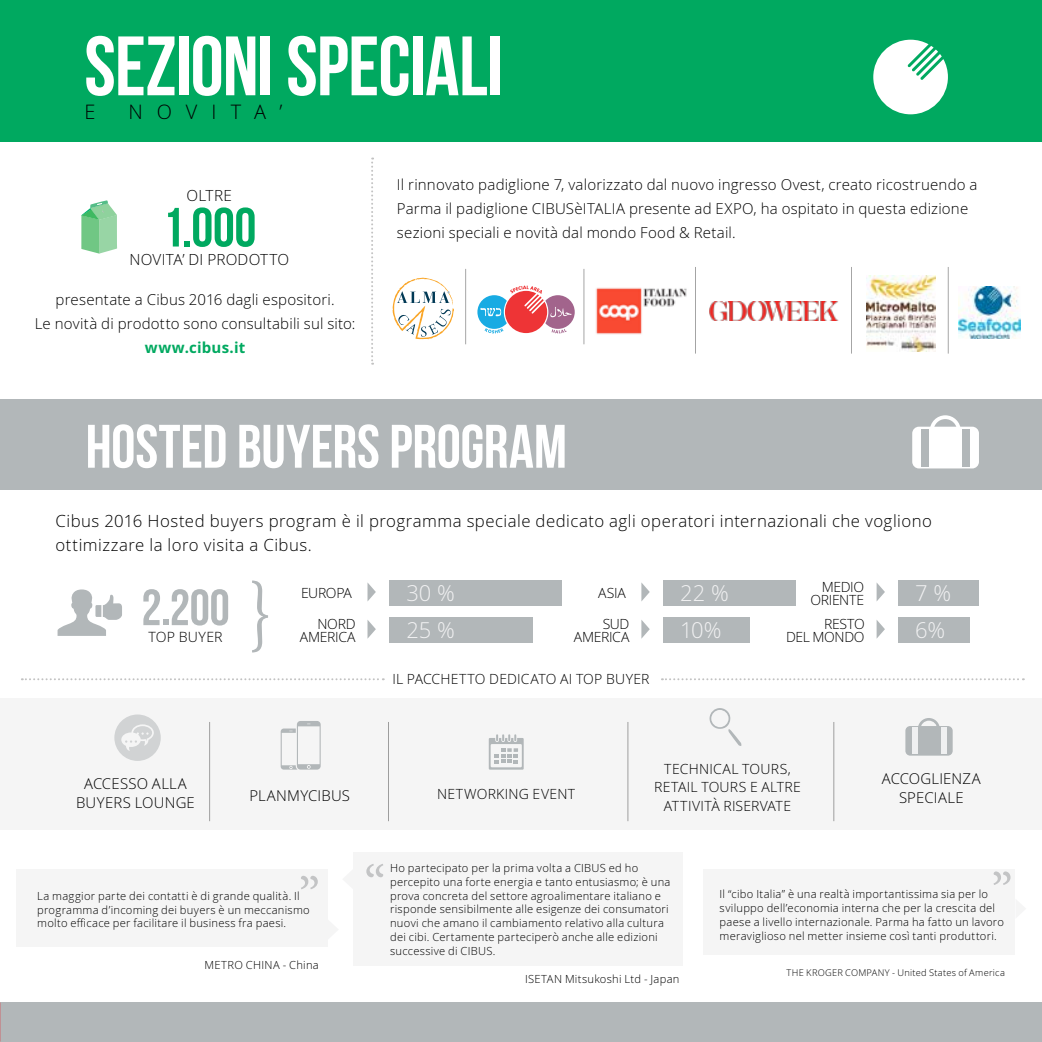
<style>
.page{position:relative;width:1042px;height:1042px;background:#fff}
.page>*{position:absolute;margin:0;border:0;box-sizing:border-box;transform-origin:0 0}
.t1{font:84px "Bebas Neue";letter-spacing:-.01em;color:#fff}
.t2{font:61.25px "Bebas Neue";letter-spacing:-.005em;color:#fff}
.t3{font:55.12px "Bebas Neue";color:#00a960}
.t4{font:50.93px "Bebas Neue";color:#b2b7b9}
.t5{font:300 21.88px "Open Sans";letter-spacing:-.005em;color:#f1f1f2}
.t6{font:300 19.95px "Open Sans";letter-spacing:.7em;color:#000}
.t7{font:300 16.8px/23.8px "Open Sans";letter-spacing:.025em;color:#000}
.t8{font:300 15.4px "Open Sans";letter-spacing:.01em;color:#000}
.t9{font:300 15.05px/23.8px "Open Sans";letter-spacing:.015em;color:#000;text-align:center}
.t10{font:700 15.05px "Open Sans";letter-spacing:.015em;color:#00a960}
.t11{font:300 14.88px "Open Sans";letter-spacing:.01em;color:#000}
.t12{font:300 14.17px "Open Sans";letter-spacing:.015em;color:#000}
.t13{font:300 14px/13.3px "Open Sans";letter-spacing:-.025em;color:#000;text-align:right}
.t14{font:300 11.2px/14px "Open Sans";letter-spacing:.025em;color:#000}
.t15{font:300 9.28px "Open Sans";letter-spacing:.025em;color:#000}
</style>
<div class="page">
<div style="left:0;top:0;width:1042px;height:141px;background:#00a960"></div>
<div style="left:0;top:1003px;width:1042px;height:39px;background:#b2b7b9"></div>
<hr style="left:0;top:553px;width:1px;height:135px;background:#a7a9ac">
<svg style="left:371px;top:158px;width:2px;height:207px"></svg>
<svg style="left:22px;top:678px;width:362px;height:2px"></svg>
<svg style="left:662px;top:678px;width:362px;height:2px"></svg>
<div style="left:0;top:698px;width:1042px;height:131px;background:#f5f5f5"></div>
<svg style="left:252px;top:580px;width:16px;height:72px"></svg>
<div style="left:354px;top:852px;width:329px;height:114px;background:#f5f5f5"></div>
<div style="left:704px;top:869px;width:311px;height:86px;background:#f5f5f5"></div>
<svg style="left:366px;top:864px;width:17px;height:13px"></svg>
<svg style="left:993px;top:871px;width:17px;height:14px"></svg>
<hr style="left:627px;top:722px;width:1px;height:99px;background:#000">
<hr style="left:388px;top:722px;width:1px;height:99px;background:#000">
<hr style="left:209px;top:722px;width:1px;height:99px;background:#000">
<hr style="left:833px;top:722px;width:1px;height:99px;background:#000">
<div style="left:0;top:399px;width:1042px;height:91px;background:#b2b7b9"></div>
<svg style="left:873px;top:40px;width:75px;height:74px"></svg>
<svg style="left:58px;top:589px;width:64px;height:47px"></svg>
<svg style="left:918px;top:718px;width:22px;height:8px"></svg>
<div style="left:905px;top:726px;width:47px;height:29px;background:#b2b7b9;border-radius:5px"></div>
<div style="left:912px;top:727px;width:5px;height:27px;background:#eff0f1"></div>
<div style="left:940px;top:727px;width:6px;height:27px;background:#eff0f1"></div>
<svg style="left:930px;top:415px;width:31px;height:12px"></svg>
<div style="left:912px;top:427px;width:67px;height:41px;background:#fff;border-radius:7px"></div>
<div style="left:921px;top:429px;width:8px;height:37px;background:#b2b7b9"></div>
<div style="left:962px;top:429px;width:8px;height:37px;background:#b2b7b9"></div>
<div style="left:389px;top:580px;width:173px;height:25px;background:#b2b7b9"></div>
<div style="left:663px;top:580px;width:133px;height:25px;background:#b2b7b9"></div>
<div style="left:898px;top:580px;width:81px;height:25px;background:#b2b7b9"></div>
<div style="left:389px;top:618px;width:144px;height:25px;background:#b2b7b9"></div>
<div style="left:663px;top:618px;width:86px;height:25px;background:#b2b7b9"></div>
<div style="left:898px;top:618px;width:71px;height:25px;background:#b2b7b9"></div>
<svg style="left:367px;top:582px;width:9px;height:19px"></svg>
<svg style="left:641px;top:582px;width:9px;height:19px"></svg>
<svg style="left:876px;top:582px;width:9px;height:19px"></svg>
<svg style="left:367px;top:620px;width:9px;height:19px"></svg>
<svg style="left:641px;top:620px;width:9px;height:19px"></svg>
<svg style="left:876px;top:620px;width:9px;height:19px"></svg>
<div style="left:16px;top:869px;width:311px;height:78px;background:#f5f5f5"></div>
<svg style="left:301px;top:876px;width:17px;height:13px"></svg>
<svg style="left:281px;top:721px;width:40px;height:48px"></svg>
<svg style="left:489px;top:734px;width:35px;height:35px"></svg>
<svg style="left:114px;top:714px;width:47px;height:47px"></svg>
<svg style="left:709px;top:708px;width:32px;height:38px"></svg>
<hr style="left:465px;top:269px;width:1px;height:75px;background:#000">
<hr style="left:583px;top:269px;width:1px;height:75px;background:#000">
<hr style="left:695px;top:267px;width:1px;height:87px;background:#000">
<hr style="left:851px;top:267px;width:1px;height:87px;background:#000">
<hr style="left:948px;top:267px;width:1px;height:87px;background:#000">
<img style="left:595px;top:287px;width:92px;height:48px">
<img style="left:709px;top:302px;width:129px;height:18px">
<img style="left:866px;top:275px;width:69px;height:76px">
<img style="left:959px;top:287px;width:62px;height:51px">
<svg style="left:392px;top:277px;width:62px;height:62px"></svg>
<svg style="left:477px;top:286px;width:98px;height:47px"></svg>
<svg style="left:81px;top:200px;width:36px;height:54px"></svg>
<h1 class="t1" style="left:84px;top:20px;width:420px">SEZIONI SPECIALI</h1>
<h3 class="t6" style="left:84px;top:101px;width:13px">E</h3>
<h3 class="t6" style="left:128px;top:101px;width:155px">NOVITA’</h3>
<h3 class="t8" style="left:187px;top:187px;width:47px">OLTRE</h3>
<h3 class="t3" style="left:162px;top:197px;width:96px">1.000</h3>
<h3 class="t8" style="left:129px;top:251px;width:161px">NOVITA’ DI PRODOTTO</h3>
<h3 class="t9" style="left:35px;top:288px;width:322px">presentate a Cibus 2016 dagli espositori.<br>Le novità di prodotto sono consultabili sul sito:</h3>
<h3 class="t10" style="left:145px;top:338px;width:102px">www.cibus.it</h3>
<h3 class="t9" style="left:397px;top:173px;width:582px;text-align:left">Il rinnovato padiglione 7, valorizzato dal nuovo ingresso Ovest, creato ricostruendo a<br>Parma il padiglione CIBUSèITALIA presente ad EXPO, ha ospitato in questa edizione sezioni speciali e novità dal mondo Food &amp; Retail.</h3>
<h2 class="t2" style="left:86px;top:413px;width:483px">HOSTED BUYERS PROGRAM</h2>
<h3 class="t7" style="left:56px;top:509px;width:878px">Cibus 2016 Hosted buyers program è il programma speciale dedicato agli operatori internazionali che vogliono ottimizzare la loro visita a Cibus.</h3>
<h3 class="t4" style="left:141px;top:579px;width:90px">2.200</h3>
<p class="t12" style="left:148px;top:629px;width:76px">TOP BUYER</p>
<p class="t13" style="left:301px;top:586px;width:52px">EUROPA</p>
<p class="t13" style="left:598px;top:586px;width:29px">ASIA</p>
<p class="t13" style="left:810px;top:580px;width:55px">MEDIO<br>ORIENTE</p>
<p class="t13" style="left:300px;top:617px;width:57px">NORD<br>AMERICA</p>
<p class="t13" style="left:574px;top:617px;width:57px">SUD<br>AMERICA</p>
<p class="t13" style="left:786px;top:617px;width:80px">RESTO<br>DEL MONDO</p>
<h3 class="t5" style="left:406px;top:580px;width:50px">30 %</h3>
<h3 class="t5" style="left:680px;top:580px;width:50px">22 %</h3>
<h3 class="t5" style="left:915px;top:580px;width:37px">7 %</h3>
<h3 class="t5" style="left:406px;top:618px;width:50px">25 %</h3>
<h3 class="t5" style="left:680px;top:618px;width:43px">10%</h3>
<h3 class="t5" style="left:915px;top:618px;width:31px">6%</h3>
<p class="t13" style="left:392px;top:672px;width:25px">il pacchetto</p>
<p class="t13" style="left:489px;top:672px;width:10px">dedicato</p>
<p class="t13" style="left:560px;top:672px;width:26px">ai top</p>
<p class="t13" style="left:606px;top:672px;width:10px">buyer</p>
<h3 class="t11" style="left:84px;top:775px;width:11px">accesso</h3>
<h3 class="t11" style="left:152px;top:775px;width:10px">alla</h3>
<h3 class="t11" style="left:76px;top:794px;width:10px">buyers</h3>
<h3 class="t11" style="left:135px;top:794px;width:11px">lounge</h3>
<h3 class="t11" style="left:249px;top:787px;width:102px">PLANmyCIBUS</h3>
<p class="t13" style="left:437px;top:787px;width:11px">networ</p>
<p class="t13" style="left:496px;top:787px;width:17px">king</p>
<p class="t13" style="left:533px;top:787px;width:10px">event</p>
<p class="t13" style="left:664px;top:762px;width:17px">Technical</p>
<p class="t13" style="left:742px;top:762px;width:10px">tours</p>
<p class="t13" style="left:788px;top:762px;width:5px">,</p>
<p class="t13" style="left:654px;top:781px;width:8px">retail</p>
<p class="t13" style="left:701px;top:781px;width:10px">tours</p>
<p class="t13" style="left:750px;top:781px;width:21px">e altre</p>
<p class="t13" style="left:664px;top:799px;width:8px">attivit</p>
<p class="t13" style="left:711px;top:799px;width:21px">à riservate</p>
<h3 class="t11" style="left:882px;top:770px;width:10px">accoglienza</h3>
<h3 class="t11" style="left:899px;top:789px;width:9px">speciale</h3>
<p class="t14" style="left:37px;top:889px;width:274px">La maggior parte dei contatti è di grande qualità. Il programma d’incoming dei buyers è un meccanismo molto efficace per facilitare il business fra paesi.</p>
<p class="t14" style="left:205px;top:958px;width:116px">METRO CHINA - China</p>
<p class="t14" style="left:390px;top:861px;width:282px">Ho partecipato per la prima volta a CIBUS ed ho percepito una forte energia e tanto entusiasmo; è una prova concreta del settore agroalimentare italiano e risponde sensibilmente alle esigenze dei consumatori nuovi che amano il cambiamento relativo alla cultura dei cibi. Certamente parteciperò anche alle edizioni successive di CIBUS.</p>
<p class="t14" style="left:525px;top:972px;width:156px">ISETAN Mitsukoshi Ltd - Japan</p>
<p class="t14" style="left:719px;top:887px;width:286px">Il “cibo Italia” è una realtà importantissima sia per lo sviluppo dell’economia interna che per la crescita del paese a livello internazionale. Parma ha fatto un lavoro meraviglioso nel metter insieme così tanti produttori.</p>
<p class="t15" style="left:786px;top:967px;width:220px">THE KROGER COMPANY - United States of America</p>
</div>
